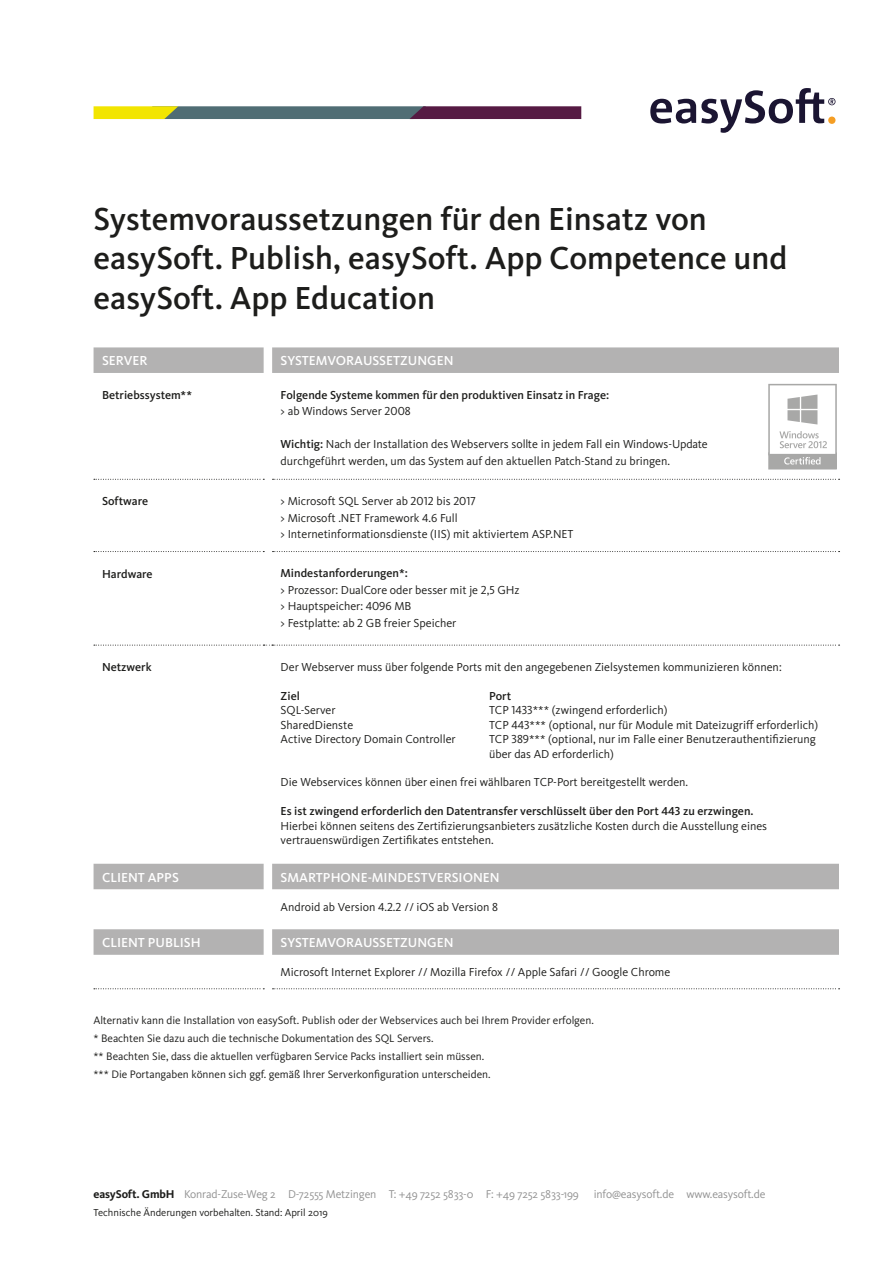
<style>
.page{position:relative;width:893px;height:1263px;background:#fff}
.page>*{position:absolute;margin:0;border:0;box-sizing:border-box;transform-origin:0 0}
.t1{font:500 33px/39.6px "Kievit";color:#1d1d1b}
.t2{font:500 13.5px "Kievit";color:#fff}
.t3{font:12px/16.5px "Kievit";color:#1d1d1b}
.t4{font:500 12px/16.5px "Kievit";color:#1d1d1b}
.t5{font:11.7px "Kievit";letter-spacing:-.01em;color:#929292}
.t6{font:11.25px/18px "Kievit";color:#1d1d1b}
.t7{font:10.5px "Kievit";color:#1d1d1b}
.s1{font-weight:400}
.s2{font-family:"Kievit Regular SC";font-weight:400}
.s3{font-weight:500}
.s4{font-family:"Kievit Regular SC"}
.s5{font-family:"Kievit Medium SC"}
.s6{font-weight:700;color:#1d1d1b}
</style>
<div class="page">
<div style="left:94px;top:347px;width:745px;height:26px;background:#b3b2b2"></div>
<svg style="left:94px;top:479px;width:170px;height:1px"></svg>
<svg style="left:273px;top:479px;width:567px;height:1px"></svg>
<svg style="left:94px;top:551px;width:170px;height:1px"></svg>
<svg style="left:273px;top:551px;width:567px;height:1px"></svg>
<svg style="left:94px;top:645px;width:746px;height:1px"></svg>
<div style="left:94px;top:864px;width:745px;height:25px;background:#b3b2b2"></div>
<svg style="left:94px;top:929px;width:745px;height:26px;background:#b5b4b4"></svg>
<svg style="left:94px;top:988px;width:170px;height:1px"></svg>
<svg style="left:273px;top:988px;width:567px;height:1px"></svg>
<svg style="left:94px;top:106px;width:487px;height:13px;background:#6f6755"></svg>
<svg style="left:650px;top:88px;width:185px;height:45px"></svg>
<svg style="left:768px;top:384px;width:69px;height:85px"></svg>
<h1 class="t1" style="left:94px;top:198px;width:695px">Systemvoraussetzungen für den Einsatz von easySoft. Publish, easySoft. App Competence und easySoft. App Education</h1>
<p class="t2" style="left:102px;top:352px;width:47px">SERVER</p>
<p class="t2" style="left:281px;top:352px;width:174px">SYSTEMVORAUSSETZUNGEN</p>
<p class="t4" style="left:102px;top:386px;width:91px">Betriebssystem**</p>
<p class="t4" style="left:281px;top:386px;width:330px">Folgende Systeme kommen für den produktiven Einsatz in Frage: <span class="s1">&gt; ab Windows Server</span> <span class="s2">2008</span></p>
<p class="t3" style="left:281px;top:436px;width:429px"><span class="s3">Wichtig:</span> Nach der Installation des Webservers sollte in jedem Fall ein Windows-Update durchgeführt werden, um das System auf den aktuellen Patch-Stand zu bringen.</p>
<p class="t4" style="left:102px;top:493px;width:48px">Software</p>
<p class="t3" style="left:281px;top:493px;width:294px">&gt; Microsoft SQL Server ab <span class="s4">2012</span> bis <span class="s4">2017<br></span>&gt; Microsoft .NET Framework <span class="s4">4</span>.<span class="s4">6</span> Full<br>&gt; Internetinformationsdienste (IIS) mit aktiviertem ASP.NET</p>
<p class="t4" style="left:102px;top:565px;width:52px">Hardware</p>
<p class="t3" style="left:281px;top:565px;width:240px"><span class="s3">Mindestanforderungen*:<br></span>&gt; Prozessor: DualCore oder besser mit je <span class="s4">2</span>,<span class="s4">5</span> GHz &gt; Hauptspeicher: <span class="s4">4096</span> MB<br>&gt; Festplatte: ab <span class="s4">2</span> GB freier Speicher</p>
<p class="t4" style="left:102px;top:659px;width:51px">Netzwerk</p>
<p class="t3" style="left:281px;top:659px;width:503px">Der Webserver muss über folgende Ports mit den angegebenen Zielsystemen kommunizieren können:</p>
<p class="t4" style="left:281px;top:687px;width:21px">Ziel</p>
<p class="t4" style="left:489px;top:687px;width:24px">Port</p>
<p class="t3" style="left:281px;top:702px;width:56px">SQL-Server</p>
<p class="t3" style="left:489px;top:702px;width:180px">TCP <span class="s4">1433</span>*** (zwingend erforderlich)</p>
<p class="t3" style="left:281px;top:716px;width:74px">SharedDienste</p>
<p class="t3" style="left:489px;top:716px;width:330px">TCP <span class="s4">443</span>*** (optional, nur für Module mit Dateizugriff erforderlich)</p>
<p class="t3" style="left:281px;top:731px;width:177px">Active Directory Domain Controller</p>
<p class="t3" style="left:489px;top:732px;width:328px;line-height:14.4px">TCP <span class="s4">389</span>*** (optional, nur im Falle einer Benutzerauthentifizierung über das AD erforderlich)</p>
<p class="t3" style="left:281px;top:774px;width:409px">Die Webservices können über einen frei wählbaren TCP-Port bereitgestellt werden.</p>
<p class="t3" style="left:281px;top:804px;width:488px;line-height:14.4px"><span class="s3">Es ist zwingend erforderlich den Datentransfer verschlüsselt über den Port</span> <span class="s5">443</span> <span class="s3">zu erzwingen.<br></span>Hierbei können seitens des Zertifizierungsanbieters zusätzliche Kosten durch die Ausstellung eines vertrauenswürdigen Zertifikates entstehen.</p>
<p class="t2" style="left:102px;top:869px;width:78px">CLIENT APPS</p>
<p class="t2" style="left:281px;top:869px;width:221px">SMARTPHONE-MINDESTVERSIONEN</p>
<p class="t3" style="left:281px;top:898px;width:219px">Android ab Version <span class="s4">4.2.2</span> // iOS ab Version <span class="s4">8</span></p>
<p class="t2" style="left:102px;top:934px;width:100px">CLIENT PUBLISH</p>
<p class="t2" style="left:281px;top:934px;width:174px">SYSTEMVORAUSSETZUNGEN</p>
<p class="t3" style="left:281px;top:964px;width:391px">Microsoft Internet Explorer // Mozilla Firefox // Apple Safari // Google Chrome</p>
<p class="t6" style="left:94px;top:1011px;width:502px">Alternativ kann die Installation von easySoft. Publish oder der Webservices auch bei Ihrem Provider erfolgen. * Beachten Sie dazu auch die technische Dokumentation des SQL Servers.<br>** Beachten Sie, dass die aktuellen verfügbaren Service Packs installiert sein müssen.<br>*** Die Portangaben können sich ggf. gemäß Ihrer Serverkonfiguration unterscheiden.</p>
<p class="t5" style="left:94px;top:1187px;width:487px"><span class="s6">easySoft. GmbH</span> Konrad-Zuse-Weg 2 D-72555 Metzingen T: +49 7252 5833-0 F: +49 7252 5833-199</p>
<p class="t5" style="left:594px;top:1187px;width:173px">info@easysoft.de www.easysoft.de</p>
<p class="t7" style="left:94px;top:1206px;width:236px">Technische Änderungen vorbehalten. Stand: April 2019</p>
</div>
